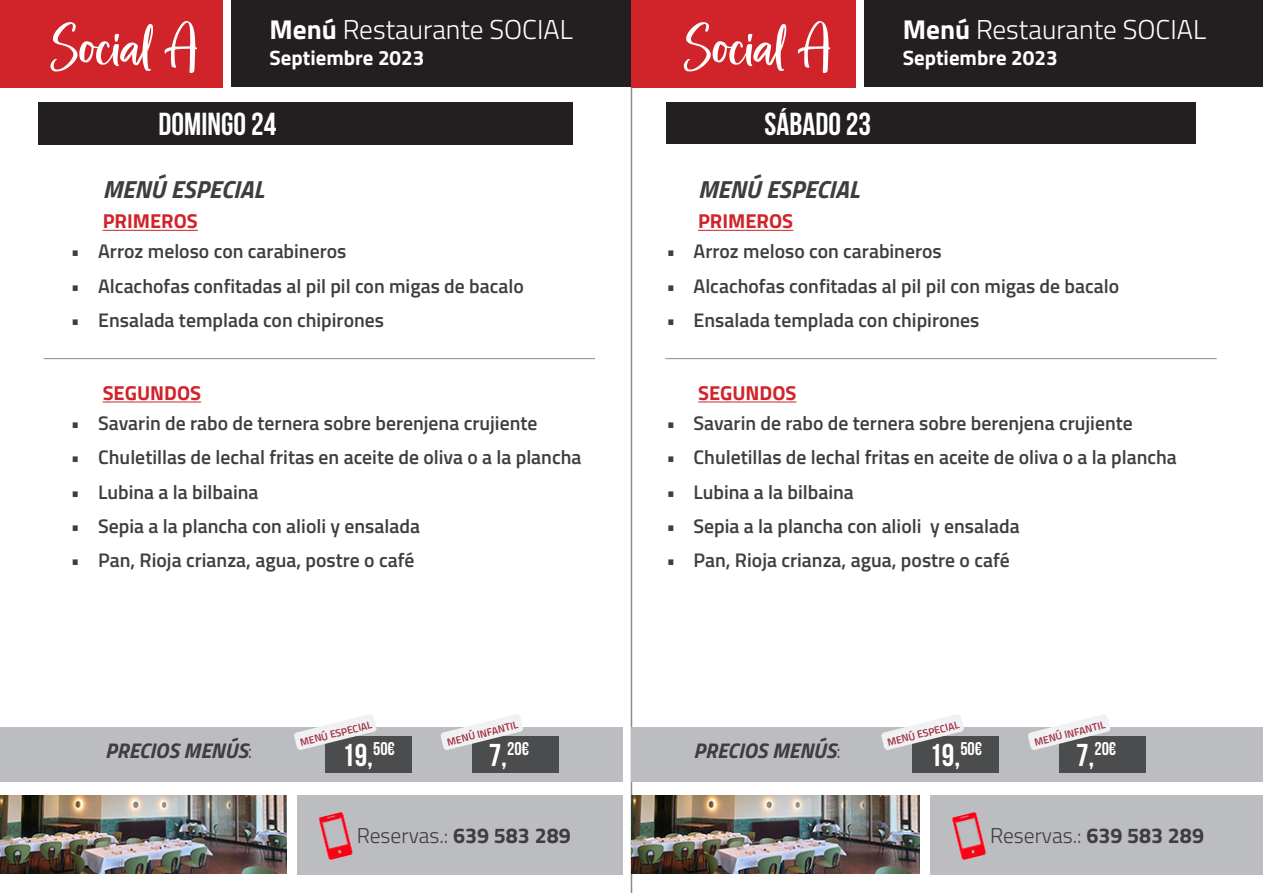
<style>
.page{position:relative;width:1263px;height:893px;background:#fff}
.page>*{position:absolute;margin:0;border:0;box-sizing:border-box;transform-origin:0 0}
.t1{font:51.9px "Astral Sisters";color:#fff}
.t2{font:31.8px "Bebas Neue";color:#fff}
.t3{font:31.5px "Bebas Neue";color:#fff}
.t4{font:300 27.3px "Titillium Web";color:#fff}
.t5{font:italic 700 24.75px "Titillium Web";color:#3e3e3f}
.t6{font:300 21.45px "Titillium Web";color:#3e3e3f}
.t7{font:italic 700 21.3px "Titillium Web";color:#3e3e3f}
.t8{font:700 20.85px "Titillium Web";color:#fff}
.t9{font:700 20.1px "Titillium Web";color:#d1232a}
.t10{font:600 19.65px "Titillium Web";color:#3e3e3f}
.t11{font:18.45px "Bebas Neue";color:#fff}
.t12{font:600 10.35px "Titillium Web";color:#a02c40}
.s1{font-weight:700}
.s2{font-weight:300;font-style:normal}
.s3{font-size:31.5px}
</style>
<div class="page">
<svg style="left:631px;top:87px;width:586px;height:806px"></svg>
<img style="left:0;top:795px;width:286px;height:79px">
<div style="left:231px;top:0;width:400px;height:87px;background:#231f20"></div>
<div style="left:0;top:0;width:223px;height:88px;background:#d1232a"></div>
<div style="left:0;top:727px;width:622px;height:55px;background:#bcbdc0"></div>
<div style="left:325px;top:736px;width:87px;height:37px;background:#4b4c4d"></div>
<svg style="left:294px;top:714px;width:83px;height:36px"></svg>
<div style="left:472px;top:736px;width:86px;height:37px;background:#4b4c4d"></div>
<svg style="left:440px;top:714px;width:83px;height:36px"></svg>
<div style="left:297px;top:795px;width:326px;height:80px;background:#bcbdc0"></div>
<img style="left:318px;top:812px;width:35px;height:48px">
<img style="left:631px;top:795px;width:289px;height:79px">
<div style="left:864px;top:0;width:399px;height:87px;background:#231f20"></div>
<div style="left:631px;top:0;width:225px;height:87px;background:#d1232a"></div>
<div style="left:631px;top:727px;width:632px;height:55px;background:#bcbdc0"></div>
<div style="left:912px;top:736px;width:87px;height:37px;background:#4b4c4d"></div>
<svg style="left:881px;top:713px;width:83px;height:37px"></svg>
<div style="left:1059px;top:736px;width:87px;height:37px;background:#4b4c4d"></div>
<svg style="left:1027px;top:713px;width:84px;height:37px"></svg>
<div style="left:930px;top:795px;width:333px;height:80px;background:#bcbdc0"></div>
<img style="left:951px;top:812px;width:35px;height:48px">
<div style="left:665px;top:103px;width:530px;height:41px;background:#231f20"></div>
<div style="left:39px;top:103px;width:534px;height:42px;background:#231f20"></div>
<hr style="left:103px;top:230px;width:95px;height:1px;background:#d1232a">
<hr style="left:103px;top:402px;width:98px;height:1px;background:#d1232a">
<hr style="left:698px;top:230px;width:95px;height:1px;background:#d1232a">
<hr style="left:698px;top:402px;width:98px;height:1px;background:#d1232a">
<hr style="left:44px;top:358px;width:551px;height:1px;background:#8a8c8f">
<hr style="left:665px;top:358px;width:552px;height:1px;background:#8a8c8f">
<h1 class="t1" style="left:49px;top:10px;width:151px">Social A</h1>
<h3 class="t4" style="left:270px;top:10px;width:305px"><span class="s1">Menú</span> Restaurante SOCIAL</h3>
<p class="t8" style="left:270px;top:42px;width:156px">Septiembre 2023</p>
<h1 class="t1" style="left:682px;top:10px;width:151px">Social A</h1>
<h3 class="t4" style="left:903px;top:10px;width:305px"><span class="s1">Menú</span> Restaurante SOCIAL</h3>
<p class="t8" style="left:903px;top:42px;width:156px">Septiembre 2023</p>
<h2 class="t2" style="left:159px;top:107px;width:119px">DOMINGO 24</h2>
<h2 class="t2" style="left:764px;top:107px;width:108px">SÁBADO 23</h2>
<p class="t5" style="left:103px;top:170px;width:163px">MENÚ ESPECIAL</p>
<p class="t9" style="left:103px;top:206px;width:97px">PRIMEROS</p>
<p class="t10" style="left:71px;top:237px;width:277px">• Arroz meloso con carabineros</p>
<p class="t10" style="left:71px;top:271px;width:454px">• Alcachofas confitadas al pil pil con migas de bacalo</p>
<p class="t10" style="left:71px;top:305px;width:315px">• Ensalada templada con chipirones</p>
<p class="t5" style="left:698px;top:170px;width:163px">MENÚ ESPECIAL</p>
<p class="t9" style="left:698px;top:206px;width:97px">PRIMEROS</p>
<p class="t10" style="left:666px;top:237px;width:277px">• Arroz meloso con carabineros</p>
<p class="t10" style="left:666px;top:271px;width:454px">• Alcachofas confitadas al pil pil con migas de bacalo</p>
<p class="t10" style="left:666px;top:305px;width:315px">• Ensalada templada con chipirones</p>
<p class="t9" style="left:103px;top:378px;width:100px">SEGUNDOS</p>
<p class="t10" style="left:71px;top:408px;width:468px">• Savarin de rabo de ternera sobre berenjena crujiente</p>
<p class="t10" style="left:71px;top:443px;width:512px">• Chuletillas de lechal fritas en aceite de oliva o a la plancha</p>
<p class="t10" style="left:71px;top:477px;width:189px">• Lubina a la bilbaina</p>
<p class="t10" style="left:71px;top:511px;width:351px">• Sepia a la plancha con alioli y ensalada</p>
<p class="t10" style="left:71px;top:545px;width:345px">• Pan, Rioja crianza, agua, postre o café</p>
<p class="t9" style="left:698px;top:378px;width:100px">SEGUNDOS</p>
<p class="t10" style="left:666px;top:408px;width:468px">• Savarin de rabo de ternera sobre berenjena crujiente</p>
<p class="t10" style="left:666px;top:443px;width:512px">• Chuletillas de lechal fritas en aceite de oliva o a la plancha</p>
<p class="t10" style="left:666px;top:477px;width:189px">• Lubina a la bilbaina</p>
<p class="t10" style="left:666px;top:511px;width:355px">• Sepia a la plancha con alioli y ensalada</p>
<p class="t10" style="left:666px;top:545px;width:345px">• Pan, Rioja crianza, agua, postre o café</p>
<p class="t12" style="left:298px;top:735px;width:75px;rotate:-14deg">MENÚ ESPECIAL</p>
<p class="t7" style="left:105px;top:734px;width:149px">PRECIOS MENÚS<span class="s2">:</span></p>
<h3 class="t3" style="left:342px;top:737px;width:54px">19,<sup>50€</sup></h3>
<p class="t12" style="left:445px;top:735px;width:74px;rotate:-14deg">MENÚ INFANTIL</p>
<p class="t11" style="left:489px;top:739px;width:42px"><span class="s3">7,</span>20€</p>
<p class="t12" style="left:886px;top:735px;width:75px;rotate:-14deg">MENÚ ESPECIAL</p>
<p class="t7" style="left:693px;top:734px;width:149px">PRECIOS MENÚS<span class="s2">:</span></p>
<h3 class="t3" style="left:929px;top:737px;width:54px">19,<sup>50€</sup></h3>
<p class="t12" style="left:1033px;top:735px;width:74px;rotate:-14deg">MENÚ INFANTIL</p>
<p class="t11" style="left:1076px;top:739px;width:42px"><span class="s3">7,</span>20€</p>
<p class="t6" style="left:357px;top:820px;width:215px">Reservas.: <span class="s1">639 583 289</span></p>
<p class="t6" style="left:990px;top:820px;width:215px">Reservas.: <span class="s1">639 583 289</span></p>
</div>
